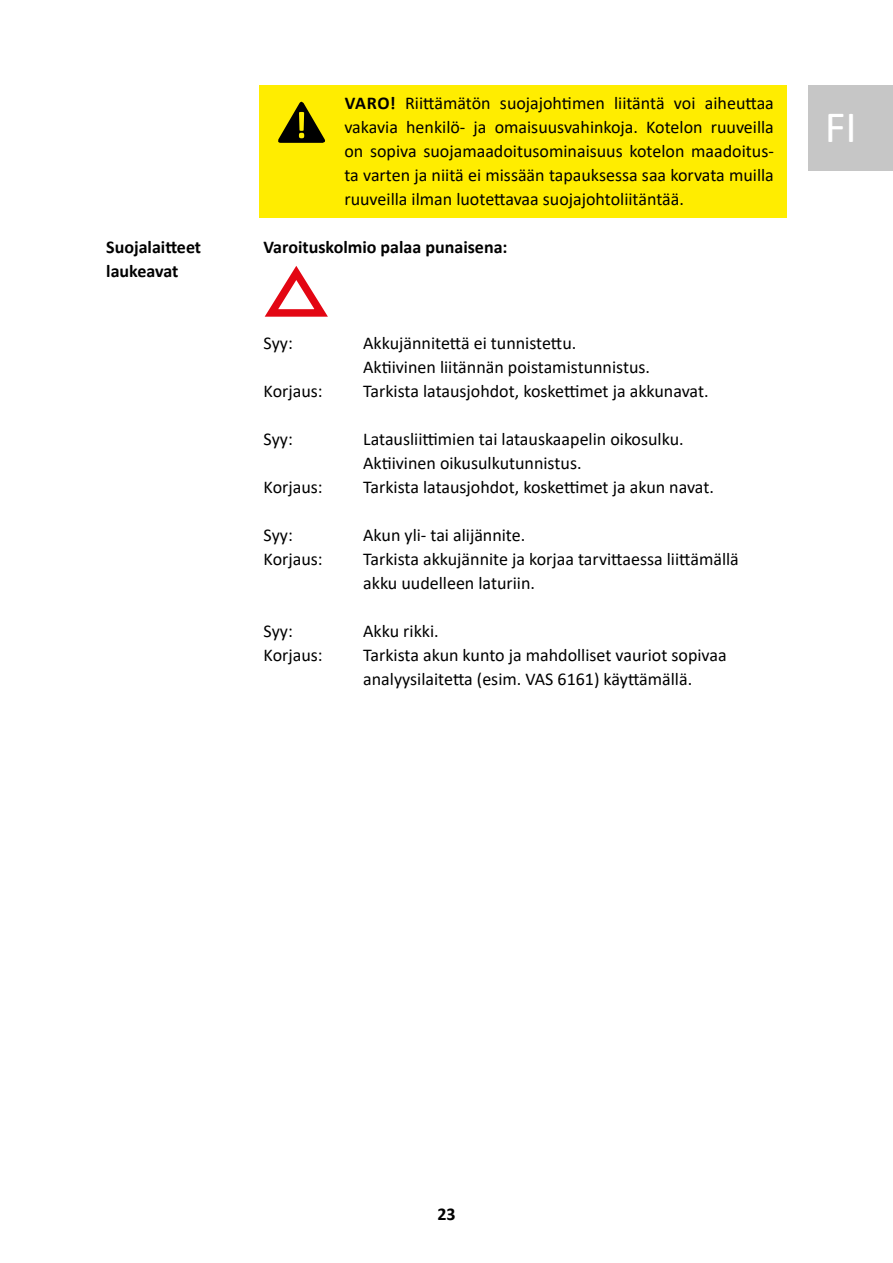
<style>
.page{position:relative;width:893px;height:1263px;background:#fff}
.page>*{position:absolute;margin:0;border:0;box-sizing:border-box;transform-origin:0 0}
.t1{font:45px "Calibri";color:#fff}
.t2{font:18px/24px "Calibri";color:#000}
.t3{font:700 18px/24px "Calibri";color:#000}
.s1{font-weight:700}
</style>
<div class="page">
<div style="left:808px;top:85px;width:85px;height:85px;background:#c6c6c6"></div>
<div style="left:259px;top:85px;width:528px;height:132px;background:#ffed00"></div>
<svg style="left:278px;top:101px;width:47px;height:42px"></svg>
<svg style="left:264px;top:266px;width:64px;height:51px"></svg>
<p class="t2" style="left:344px;top:91px;width:431px;text-align:justify"><span class="s1">VARO!</span> Riittämätön suojajohtimen liitäntä voi aiheuttaa vakavia henkilö- ja omaisuusvahinkoja. Kotelon ruuveilla on sopiva suojamaadoitusominaisuus kotelon maadoitus&shy;ta varten ja niitä ei missään tapauksessa saa korvata muilla ruuveilla ilman luotettavaa suojajohtoliitäntää.</p>
<p class="t3" style="left:106px;top:235px;width:96px">Suojalaitteet laukeavat</p>
<p class="t3" style="left:264px;top:235px;width:245px">Varoituskolmio palaa punaisena:</p>
<p class="t2" style="left:264px;top:331px;width:31px">Syy:</p>
<p class="t2" style="left:264px;top:379px;width:61px">Korjaus:</p>
<p class="t2" style="left:264px;top:427px;width:31px">Syy:</p>
<p class="t2" style="left:264px;top:475px;width:61px">Korjaus:</p>
<p class="t2" style="left:264px;top:523px;width:61px">Syy:<br>Korjaus:</p>
<p class="t2" style="left:264px;top:619px;width:61px">Syy:<br>Korjaus:</p>
<p class="t2" style="left:363px;top:331px;width:347px">Akkujännitettä ei tunnistettu.<br>Aktiivinen liitännän poistamistunnistus.<br>Tarkista latausjohdot, koskettimet ja akkunavat.</p>
<p class="t2" style="left:363px;top:427px;width:352px">Latausliittimien tai latauskaapelin oikosulku.<br>Aktiivinen oikusulkutunnistus.<br>Tarkista latausjohdot, koskettimet ja akun navat.</p>
<p class="t2" style="left:363px;top:523px;width:377px">Akun yli- tai alijännite.<br>Tarkista akkujännite ja korjaa tarvittaessa liittämällä akku uudelleen laturiin.</p>
<p class="t2" style="left:363px;top:619px;width:365px">Akku rikki.<br>Tarkista akun kunto ja mahdolliset vauriot sopivaa analyysilaitetta (esim. VAS 6161) käyttämällä.</p>
<h1 class="t1" style="left:825px;top:96px;width:33px">FI</h1>
<p class="t3" style="left:437px;top:1202px;width:20px">23</p>
</div>
